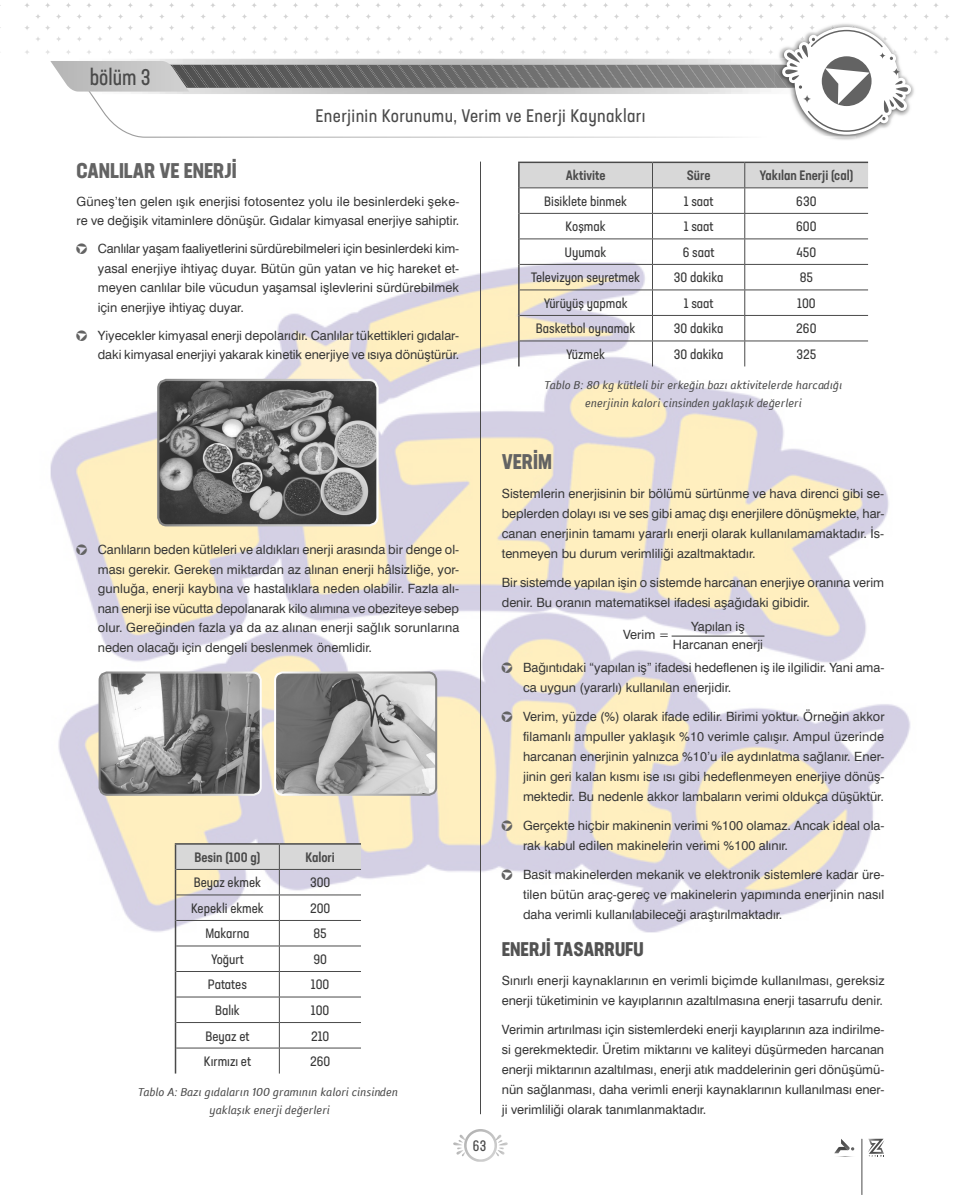
<style>
.page{position:relative;width:961px;height:1195px;background:#fff}
.page>*{position:absolute;margin:0;border:0;box-sizing:border-box;transform-origin:0 0}
.t1{font:22.5px "Neusa Next Std Compact";color:#4a4a4a}
.t2{font:700 condensed 21px "Neusa Next Std";color:#636363}
.t3{font:700 condensed 19.5px "Neusa Next Std";color:#525252}
.t4{font:condensed 18px "Neusa Next Std";letter-spacing:.02em;color:#4a4a4a}
.t5{font:15px "Neusa Next Std Compact";color:#4a4a4a}
.t6{font:condensed 13.5px "Neusa Next Std";color:#363636}
.t7{font:500 condensed 13.5px "Neusa Next Std";color:#4a4a4a}
.t8{font:12.75px/20.1px "Swis 721 BT Roman";color:#363636;text-align:justify}
.t9{font:italic 12px/18px "Folder";color:#4a4a4a;text-align:center}
.s1{font-family:"MADDELOGO";font-size:13.5px;color:#636363}
</style>
<div class="page">
<img style="left:0;top:3px;width:949px;height:1192px">
<hr style="left:480px;top:162px;width:1px;height:952px;background:#4a4a4a">
<img style="left:90px;top:132px;width:685px;height:6px">
<img style="left:623px;top:3px;width:316px;height:5px">
<img style="left:775px;top:22px;width:141px;height:119px">
<img style="left:775px;top:137px;width:81px;height:1px">
<img style="left:779px;top:25px;width:137px;height:30px">
<svg style="left:453px;top:1129px;width:55px;height:33px"></svg>
<svg style="left:833px;top:1139px;width:23px;height:18px"></svg>
<hr style="left:861px;top:1139px;width:1px;height:55px;background:#4a4a4a">
<svg style="left:868px;top:1139px;width:16px;height:18px"></svg>
<svg style="left:50px;top:30px;width:861px;height:102px"></svg>
<hr style="left:175px;top:843px;width:104px;height:2px;background:#4a4a4a">
<hr style="left:279px;top:843px;width:82px;height:2px;background:#4a4a4a">
<svg style="left:175px;top:844px;width:186px;height:229px"></svg>
<hr style="left:518px;top:163px;width:2px;height:25px;background:#4a4a4a">
<hr style="left:518px;top:162px;width:134px;height:1px;background:#4a4a4a">
<hr style="left:518px;top:341px;width:2px;height:25px;background:#4a4a4a">
<hr style="left:518px;top:188px;width:2px;height:25px;background:#4a4a4a">
<hr style="left:518px;top:213px;width:2px;height:26px;background:#4a4a4a">
<hr style="left:518px;top:239px;width:2px;height:25px;background:#4a4a4a">
<hr style="left:518px;top:264px;width:2px;height:26px;background:#4a4a4a">
<hr style="left:518px;top:290px;width:2px;height:25px;background:#4a4a4a">
<hr style="left:518px;top:315px;width:2px;height:26px;background:#4a4a4a">
<svg style="left:519px;top:162px;width:349px;height:204px"></svg>
<img style="left:158px;top:380px;width:219px;height:145px">
<div style="left:157px;top:379px;width:222px;height:147px;border:2px solid #fff;border-radius:9px"></div>
<img style="left:100px;top:672px;width:161px;height:123px">
<div style="left:99px;top:671px;width:163px;height:125px;border:2px solid #fff;border-radius:8px"></div>
<img style="left:275px;top:672px;width:161px;height:123px">
<div style="left:274px;top:671px;width:163px;height:125px;border:2px solid #fff;border-radius:8px"></div>
<hr style="left:672px;top:636px;width:92px;height:1px;background:#363636">
<h1 class="t1" style="left:90px;top:63px;width:62px">bölüm 3</h1>
<h3 class="t4" style="left:315px;top:105px;width:332px">Enerjinin Korunumu, Verim ve Enerji Kaynakları</h3>
<h2 class="t2" style="left:77px;top:157px;width:162px">CANLILAR VE ENERJİ</h2>
<p class="t8" style="left:77px;top:191px;width:384px;line-height:19.5px">Güneş’ten gelen ışık enerjisi fotosentez yolu ile besinlerdeki şeke&shy;re ve değişik vitaminlere dönüşür. Gıdalar kimyasal enerjiye sahiptir.</p>
<p class="t8" style="left:98px;top:239px;width:363px;line-height:19.5px;text-indent:-21px"><span class="s1">h</span> Canlılar yaşam faaliyetlerini sürdürebilmeleri için besinlerdeki kim&shy;yasal enerjiye ihtiyaç duyar. Bütün gün yatan ve hiç hareket et&shy;meyen canlılar bile vücudun yaşamsal işlevlerini sürdürebilmek için enerjiye ihtiyaç duyar.</p>
<p class="t8" style="left:77px;top:325px;width:384px;line-height:19.5px;text-align:right"><span class="s1">h</span> Yiyecekler kimyasal enerji depolarıdır. Canlılar tükettikleri gıdalar&shy;daki kimyasal enerjiyi yakarak kinetik enerjiye ve ısıya dönüştürür.</p>
<p class="t8" style="left:98px;top:540px;width:363px;line-height:19.5px;text-indent:-21px"><span class="s1">h</span> Canlıların beden kütleleri ve aldıkları enerji arasında bir denge ol&shy;ması gerekir. Gereken miktardan az alınan enerji hâlsizliğe, yor&shy;gunluğa, enerji kaybına ve hastalıklara neden olabilir. Fazla alı&shy;nan enerji ise vücutta depolanarak kilo alımına ve obeziteye sebep olur. Gereğinden fazla ya da az alınan enerji sağlık sorunlarına neden olacağı için dengeli beslenmek önemlidir.</p>
<p class="t7" style="left:194px;top:848px;width:67px">Besin (100 g)</p>
<p class="t7" style="left:305px;top:848px;width:31px">Kalori</p>
<p class="t6" style="left:194px;top:874px;width:69px">Beyaz ekmek</p>
<p class="t6" style="left:310px;top:874px;width:22px">300</p>
<p class="t6" style="left:191px;top:900px;width:74px">Kepekli ekmek</p>
<p class="t6" style="left:310px;top:900px;width:22px">200</p>
<p class="t6" style="left:205px;top:925px;width:46px">Makarna</p>
<p class="t6" style="left:313px;top:925px;width:15px">85</p>
<p class="t6" style="left:211px;top:951px;width:34px">Yoğurt</p>
<p class="t6" style="left:313px;top:951px;width:15px">90</p>
<p class="t6" style="left:208px;top:976px;width:41px">Patates</p>
<p class="t6" style="left:311px;top:976px;width:20px">100</p>
<p class="t6" style="left:215px;top:1002px;width:26px">Balık</p>
<p class="t6" style="left:311px;top:1002px;width:20px">100</p>
<p class="t6" style="left:205px;top:1027px;width:45px">Beyaz et</p>
<p class="t6" style="left:311px;top:1027px;width:20px">210</p>
<p class="t6" style="left:204px;top:1053px;width:49px">Kırmızı et</p>
<p class="t6" style="left:310px;top:1053px;width:22px">260</p>
<p class="t9" style="left:138px;top:1083px;width:261px">Tablo A: Bazı gıdaların 100 gramının kalori cinsinden yaklaşık enerji değerleri</p>
<p class="t5" style="left:473px;top:1137px;width:15px">63</p>
<p class="t7" style="left:566px;top:167px;width:41px">Aktivite</p>
<p class="t7" style="left:687px;top:167px;width:25px">Süre</p>
<p class="t7" style="left:760px;top:167px;width:95px">Yakılan Enerji (cal)</p>
<p class="t6" style="left:544px;top:193px;width:84px">Bisiklete binmek</p>
<p class="t6" style="left:684px;top:193px;width:31px">1 saat</p>
<p class="t6" style="left:796px;top:193px;width:22px">630</p>
<p class="t6" style="left:566px;top:218px;width:42px">Koşmak</p>
<p class="t6" style="left:684px;top:218px;width:31px">1 saat</p>
<p class="t6" style="left:796px;top:218px;width:22px">600</p>
<p class="t6" style="left:565px;top:244px;width:43px">Uyumak</p>
<p class="t6" style="left:683px;top:244px;width:33px">6 saat</p>
<p class="t6" style="left:797px;top:244px;width:21px">450</p>
<p class="t6" style="left:531px;top:269px;width:110px">Televizyon seyretmek</p>
<p class="t6" style="left:674px;top:269px;width:51px">30 dakika</p>
<p class="t6" style="left:800px;top:269px;width:15px">85</p>
<p class="t6" style="left:544px;top:295px;width:85px">Yürüyüş yapmak</p>
<p class="t6" style="left:684px;top:295px;width:31px">1 saat</p>
<p class="t6" style="left:797px;top:295px;width:20px">100</p>
<p class="t6" style="left:536px;top:320px;width:101px">Basketbol oynamak</p>
<p class="t6" style="left:674px;top:320px;width:51px">30 dakika</p>
<p class="t6" style="left:796px;top:320px;width:22px">260</p>
<p class="t6" style="left:566px;top:346px;width:40px">Yüzmek</p>
<p class="t6" style="left:674px;top:346px;width:51px">30 dakika</p>
<p class="t6" style="left:796px;top:346px;width:21px">325</p>
<p class="t9" style="left:544px;top:376px;width:299px">Tablo B: 80 kg kütleli bir erkeğin bazı aktivitelerde harcadığı enerjinin kalori cinsinden yaklaşık değerleri</p>
<h2 class="t2" style="left:502px;top:448px;width:52px">VERİM</h2>
<p class="t8" style="left:502px;top:483px;width:384px">Sistemlerin enerjisinin bir bölümü sürtünme ve hava direnci gibi se&shy;beplerden dolayı ısı ve ses gibi amaç dışı enerjilere dönüşmekte, har&shy;canan enerjinin tamamı yararlı enerji olarak kullanılamamaktadır. İs&shy;tenmeyen bu durum verimliliği azaltmaktadır.</p>
<p class="t8" style="left:502px;top:572px;width:384px">Bir sistemde yapılan işin o sistemde harcanan enerjiye oranına verim denir. Bu oranın matematiksel ifadesi aşağıdaki gibidir.</p>
<p class="t8" style="left:623px;top:624px;width:48px">Verim =</p>
<p class="t8" style="left:673px;top:617px;width:92px;line-height:18px;text-align:center">Yapılan iş<br>Harcanan enerji</p>
<p class="t8" style="left:523px;top:657px;width:363px;text-indent:-21px"><span class="s1">h</span> Bağıntıdaki “yapılan iş” ifadesi hedeflenen iş ile ilgilidir. Yani ama&shy;ca uygun (yararlı) kullanılan enerjidir.</p>
<p class="t8" style="left:523px;top:706px;width:363px;text-indent:-21px"><span class="s1">h</span> Verim, yüzde (%) olarak ifade edilir. Birimi yoktur. Örneğin akkor filamanlı ampuller yaklaşık %10 verimle çalışır. Ampul üzerinde harcanan enerjinin yalnızca %10’u ile aydınlatma sağlanır. Ener&shy;jinin geri kalan kısmı ise ısı gibi hedeflenmeyen enerjiye dönüş&shy;mektedir. Bu nedenle akkor lambaların verimi oldukça düşüktür.</p>
<p class="t8" style="left:523px;top:815px;width:363px;text-indent:-21px"><span class="s1">h</span> Gerçekte hiçbir makinenin verimi %100 olamaz. Ancak ideal ola&shy;rak kabul edilen makinelerin verimi %100 alınır.</p>
<p class="t8" style="left:523px;top:864px;width:363px;text-indent:-21px"><span class="s1">h</span> Basit makinelerden mekanik ve elektronik sistemlere kadar üre&shy;tilen bütün araç-gereç ve makinelerin yapımında enerjinin nasıl daha verimli kullanılabileceği araştırılmaktadır.</p>
<h3 class="t3" style="left:502px;top:937px;width:143px">ENERJİ TASARRUFU</h3>
<p class="t8" style="left:502px;top:970px;width:384px">Sınırlı enerji kaynaklarının en verimli biçimde kullanılması, gereksiz enerji tüketiminin ve kayıplarının azaltılmasına enerji tasarrufu denir.</p>
<p class="t8" style="left:502px;top:1019px;width:384px">Verimin artırılması için sistemlerdeki enerji kayıplarının aza indirilme&shy;si gerekmektedir. Üretim miktarını ve kaliteyi düşürmeden harcanan enerji miktarının azaltılması, enerji atık maddelerinin geri dönüşümü&shy;nün sağlanması, daha verimli enerji kaynaklarının kullanılması ener&shy;ji verimliliği olarak tanımlanmaktadır.</p>
</div>
